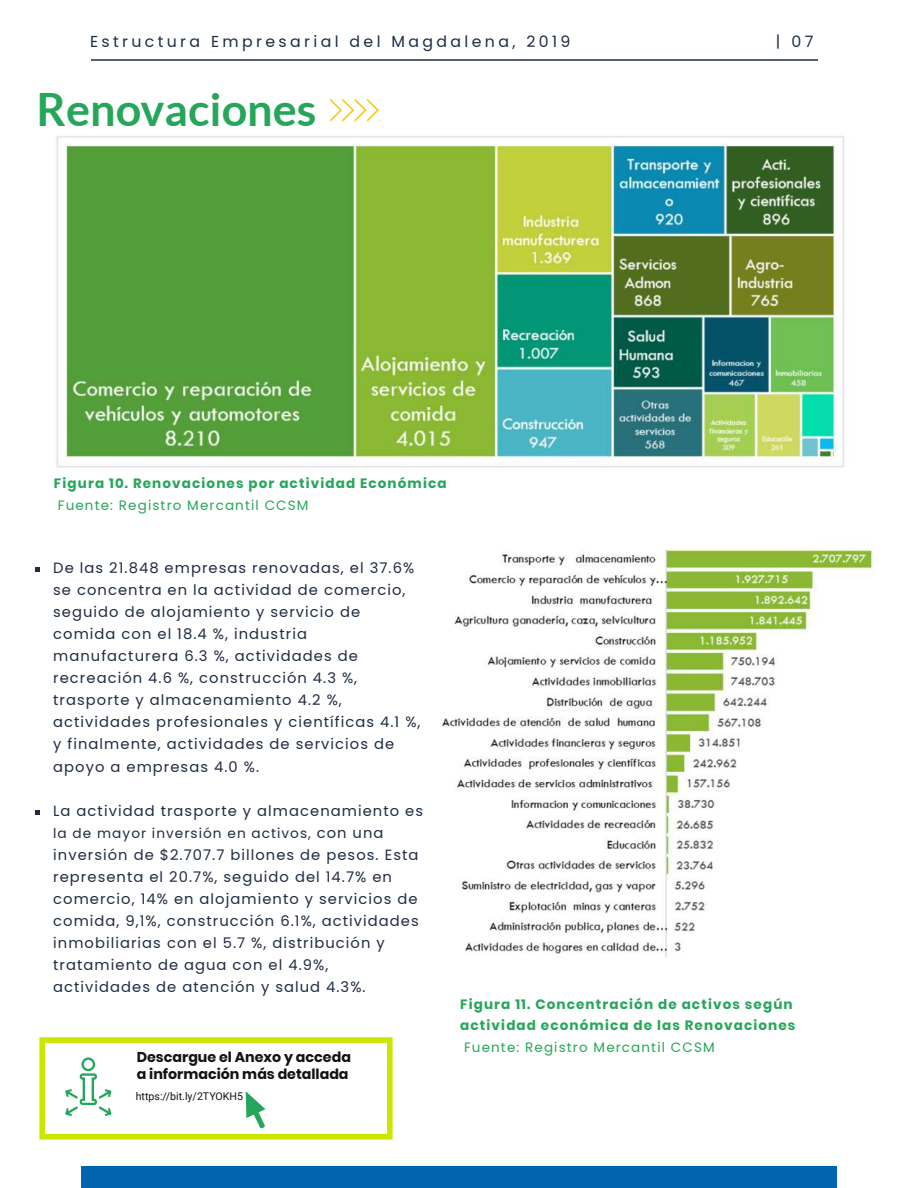
<style>
.page{position:relative;width:918px;height:1188px;background:#fff}
.page>*{position:absolute;margin:0;border:0;box-sizing:border-box;transform-origin:0 0}
.t1{font:700 45px "Lato";color:#26a65b}
.t2{font:15.75px "Poppins";letter-spacing:.215em;color:#1f2c42}
.t3{font:14.7px/22px "Poppins";letter-spacing:.07em;color:#1f2c42}
.t4{font:700 14.25px/17.1px "Poppins";color:#121212}
.t5{font:13.65px "Poppins";letter-spacing:.075em;color:#1f2c42}
.t6{font:700 13.5px/21.5px "Poppins";letter-spacing:.085em;color:#26a65b}
.t7{font:13.5px "Poppins";letter-spacing:.085em;color:#26a65b}
.t8{font:10.65px "Roboto";color:#121212}
.s1{font-size:14.7px}
</style>
<div class="page">
<div style="left:81px;top:1167px;width:756px;height:21px;background:#0065ac"></div>
<svg style="left:35px;top:567px;width:5px;height:5px"></svg>
<svg style="left:35px;top:810px;width:5px;height:5px"></svg>
<hr style="left:91px;top:59px;width:42px;height:1px;background:#1f2c42">
<hr style="left:133px;top:59px;width:41px;height:1px;background:#1f2c42">
<hr style="left:174px;top:59px;width:42px;height:1px;background:#1f2c42">
<hr style="left:216px;top:59px;width:42px;height:1px;background:#1f2c42">
<hr style="left:258px;top:59px;width:41px;height:1px;background:#1f2c42">
<hr style="left:299px;top:59px;width:42px;height:1px;background:#1f2c42">
<hr style="left:341px;top:59px;width:42px;height:1px;background:#1f2c42">
<hr style="left:383px;top:59px;width:41px;height:1px;background:#1f2c42">
<hr style="left:424px;top:59px;width:42px;height:1px;background:#1f2c42">
<hr style="left:466px;top:59px;width:42px;height:1px;background:#1f2c42">
<hr style="left:508px;top:59px;width:41px;height:1px;background:#1f2c42">
<hr style="left:549px;top:59px;width:42px;height:1px;background:#1f2c42">
<hr style="left:591px;top:59px;width:42px;height:1px;background:#1f2c42">
<hr style="left:633px;top:59px;width:41px;height:1px;background:#1f2c42">
<hr style="left:674px;top:59px;width:42px;height:1px;background:#1f2c42">
<hr style="left:716px;top:59px;width:42px;height:1px;background:#1f2c42">
<hr style="left:758px;top:59px;width:41px;height:1px;background:#1f2c42">
<svg style="left:799px;top:59px;width:19px;height:1px"></svg>
<svg style="left:330px;top:99px;width:50px;height:22px"></svg>
<img style="left:56px;top:136px;width:788px;height:332px">
<img style="left:441px;top:545px;width:432px;height:412px">
<div style="left:39px;top:1037px;width:354px;height:103px;border:6px solid #cce600"></div>
<svg style="left:65px;top:1058px;width:46px;height:58px"></svg>
<svg style="left:246px;top:1091px;width:19px;height:37px"></svg>
<p class="t2" style="left:90px;top:32px;width:482px">Estructura Empresarial del Magdalena, 2019</p>
<p class="t2" style="left:776px;top:32px;width:39px">| 07</p>
<h1 class="t1" style="left:37px;top:84px;width:281px">Renovaciones</h1>
<p class="t6" style="left:54px;top:473px;width:394px">Figura 10. Renovaciones por actividad Económica</p>
<p class="t7" style="left:58px;top:497px;width:252px">Fuente: Registro Mercantil CCSM</p>
<p class="t3" style="left:53px;top:557px;width:369px">De las 21.848 empresas renovadas, el 37.6% se concentra en la actividad de comercio, seguido de alojamiento y servicio de comida con el 18.4 %, industria manufacturera 6.3 %, actividades de recreación 4.6 %, construcción 4.3 %, trasporte y almacenamiento 4.2 %, actividades profesionales y científicas 4.1 %, y finalmente, actividades de servicios de apoyo a empresas 4.0 %.</p>
<p class="t3" style="left:53px;top:800px;width:371px">La actividad trasporte y almacenamiento es</p>
<p class="t5" style="left:53px;top:825px;width:332px">la de mayor inversión en activos, <span class="s1">con una</span></p>
<p class="t3" style="left:53px;top:844px;width:367px">inversión de $2.707.7 billones de pesos. Esta representa el 20.7%, seguido del 14.7% en comercio, 14% en alojamiento y servicios de comida, 9,1%, construcción 6.1%, actividades inmobiliarias con el 5.7 %, distribución y tratamiento de agua con el 4.9%, actividades de atención y salud 4.3%.</p>
<p class="t4" style="left:137px;top:1048px;width:216px">Descargue el Anexo y acceda a información más detallada</p>
<p class="t8" style="left:136px;top:1089px;width:109px">https://bit.ly/2TYOKH5</p>
<p class="t6" style="left:460px;top:994px;width:337px">Figura 11. Concentración de activos según actividad económica de las Renovaciones</p>
<p class="t7" style="left:464px;top:1039px;width:252px">Fuente: Registro Mercantil CCSM</p>
</div>
